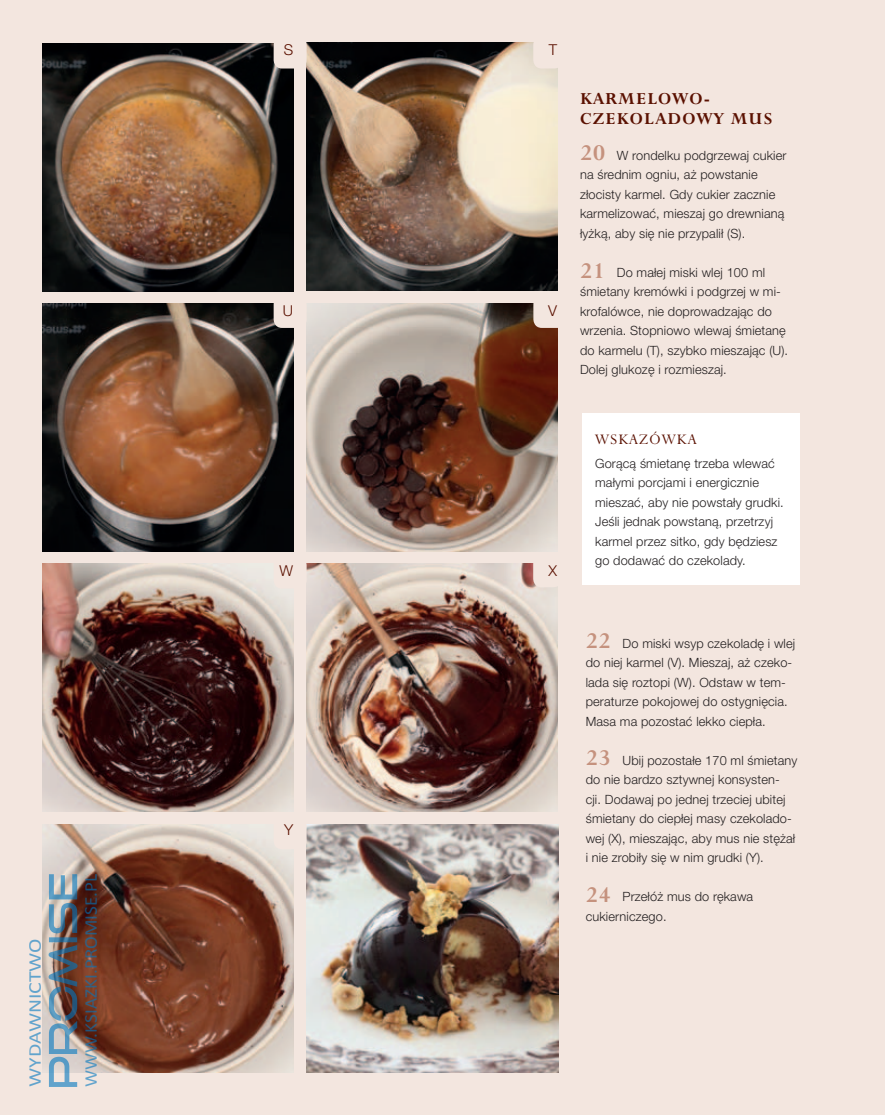
<style>
.page{position:relative;width:885px;height:1115px;background:#fff}
.page>*{position:absolute;margin:0;border:0;box-sizing:border-box;transform-origin:0 0}
.t1{font:18px "Calibri";color:#0077c0;scale:1.07 1}
.t2{font:18px "Calibri";color:#0077c0;scale:1.2 1}
.t3{font:700 16.5px/19.5px "Lapidary 333 PL";letter-spacing:.08em;color:#5a1000}
.t4{font:15px "Lapidary 333 PL";letter-spacing:.08em;color:#5a1000}
.t5{font:300 15px "Helvetica Neue LT Pro";color:#5a1000}
.t6{font:300 12.75px/19.5px "Helvetica Neue LT Pro";letter-spacing:.01em;color:#231f20}
.s1{font-family:"Lapidary 333 PL";font-weight:700;font-size:22.5px;color:#c5927e}
</style>
<div class="page">
<div style="left:0;top:0;width:884px;height:1114px;background:#f3e6df"></div>
<img style="left:43px;top:43px;width:250px;height:248px">
<img style="left:306px;top:43px;width:251px;height:247px">
<img style="left:43px;top:303px;width:250px;height:248px">
<img style="left:306px;top:303px;width:251px;height:248px">
<img style="left:43px;top:563px;width:250px;height:248px">
<img style="left:306px;top:563px;width:251px;height:248px">
<img style="left:43px;top:824px;width:250px;height:247px">
<img style="left:306px;top:824px;width:252px;height:247px">
<div style="left:582px;top:413px;width:217px;height:172px;background:#fff"></div>
<div style="left:273px;top:37px;width:33px;height:31px;background:#f3e6df;border-radius:9px"></div>
<div style="left:533px;top:37px;width:30px;height:31px;background:#f3e6df;border-radius:9px"></div>
<div style="left:273px;top:296px;width:33px;height:32px;background:#f3e6df;border-radius:9px"></div>
<div style="left:273px;top:556px;width:33px;height:32px;background:#f3e6df;border-radius:9px"></div>
<div style="left:273px;top:817px;width:33px;height:32px;background:#f3e6df;border-radius:9px"></div>
<div style="left:533px;top:296px;width:32px;height:32px;background:#f3e6df;border-radius:9px"></div>
<div style="left:533px;top:555px;width:29px;height:32px;background:#f3e6df;border-radius:9px"></div>
<img style="left:49px;top:873px;width:29px;height:213px">
<h1 class="t2" style="left:24px;top:1086px;width:125px;rotate:-90deg">WYDAWNICTWO</h1>
<h1 class="t1" style="left:79px;top:1086px;width:200px;rotate:-90deg">WWW.KSIAZKI.PROMISE.PL</h1>
<p class="t5" style="left:284px;top:41px;width:11px">S</p>
<p class="t5" style="left:548px;top:41px;width:10px">T</p>
<p class="t5" style="left:283px;top:302px;width:12px">U</p>
<p class="t5" style="left:548px;top:302px;width:10px">V</p>
<p class="t5" style="left:279px;top:561px;width:15px">W</p>
<p class="t5" style="left:548px;top:561px;width:10px">X</p>
<p class="t3" style="left:580px;top:89px;width:194px">KARMELOWO-<br>CZEKOLADOWY MUS</p>
<p class="t6" style="left:580px;top:145px;width:208px"><span class="s1">20</span> W rondelku podgrzewaj cukier na średnim ogniu, aż powstanie złocisty karmel. Gdy cukier zacznie karmelizować, mieszaj go drewnianą łyżką, aby się nie przypalił (S).</p>
<p class="t6" style="left:580px;top:262px;width:209px"><span class="s1">21</span> Do małej miski wlej 100 ml śmietany kremówki i podgrzej w mi&shy;krofalówce, nie doprowadzając do wrzenia. Stopniowo wlewaj śmietanę do karmelu (T), szybko mieszając (U).<br>Dolej glukozę i rozmieszaj.</p>
<p class="t4" style="left:595px;top:430px;width:103px">WSKAZÓWKA</p>
<p class="t6" style="left:595px;top:453px;width:190px">Gorącą śmietanę trzeba wlewać małymi porcjami i energicznie mieszać, aby nie powstały grudki.<br>Jeśli jednak powstaną, przetrzyj karmel przez sitko, gdy będziesz go dodawać do czekolady.</p>
<p class="t5" style="left:284px;top:820px;width:11px">Y</p>
<p class="t6" style="left:585px;top:632px;width:211px"><span class="s1">22</span> Do miski wsyp czekoladę i wlej do niej karmel (V). Mieszaj, aż czeko&shy;lada się roztopi (W). Odstaw w tem&shy;peraturze pokojowej do ostygnięcia.<br>Masa ma pozostać lekko ciepła.</p>
<p class="t6" style="left:585px;top:749px;width:213px"><span class="s1">23</span> Ubij pozostałe 170 ml śmietany do nie bardzo sztywnej konsysten&shy;cji. Dodawaj po jednej trzeciej ubitej śmietany do ciepłej masy czekolado&shy;wej (X), mieszając, aby mus nie stężał i nie zrobiły się w nim grudki (Y).</p>
<p class="t6" style="left:585px;top:886px;width:169px"><span class="s1">24</span> Przełóż mus do rękawa cukierniczego.</p>
</div>
